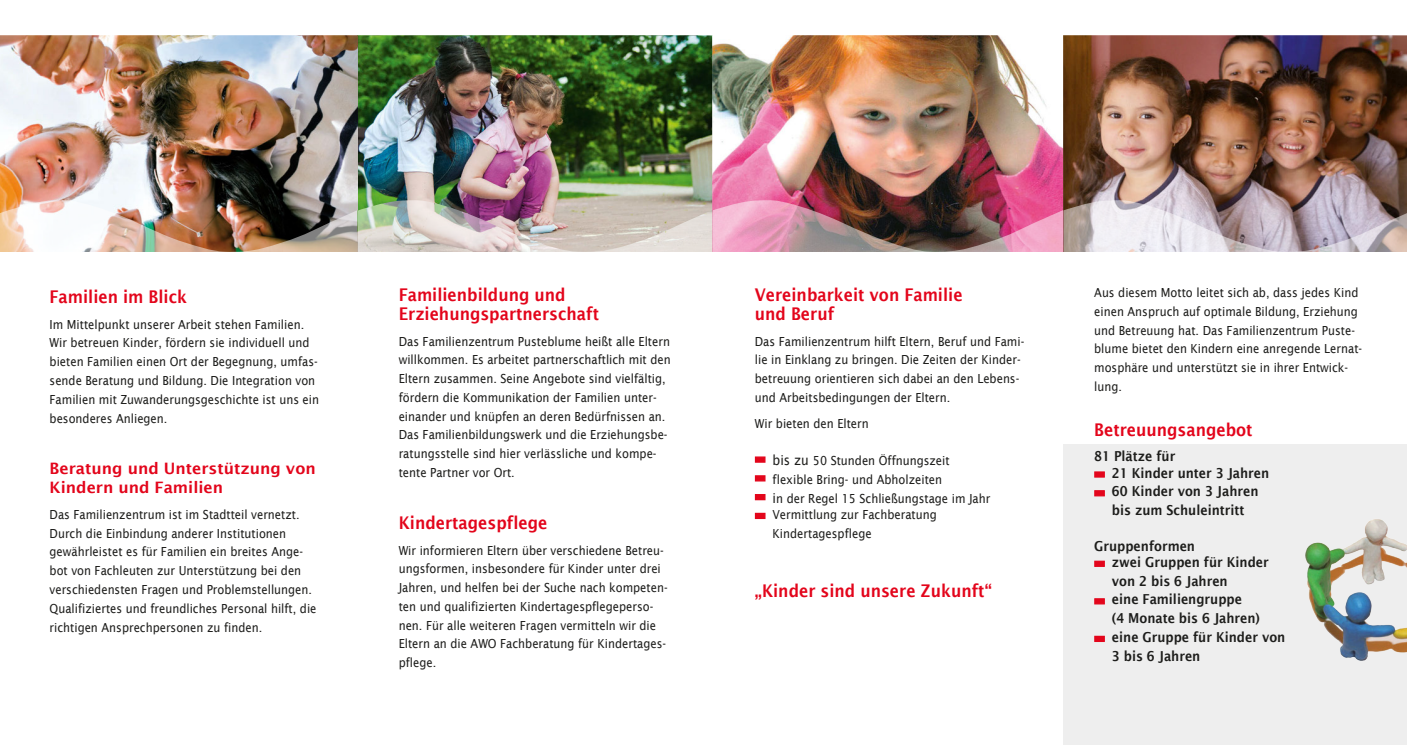
<style>
.page{position:relative;width:1407px;height:745px;background:#fff}
.page>*{position:absolute;margin:0;border:0;box-sizing:border-box;transform-origin:0 0}
.t1{font:600 17.5px/18.8px "Lucida Sans";color:#e3051b;scale:.9 1}
.t2{font:600 15.75px/18.8px "Lucida Sans";color:#e3051b}
.t3{font:600 13.75px/18.8px "Lucida Sans";color:#1d1d1b;scale:.9 1}
.t4{font:12.5px/18.8px "Lucida Sans";color:#1d1d1b;scale:.9 1}
.s1{font-size:13.75px}
</style>
<div class="page">
<img style="left:0;top:35px;width:1407px;height:217px">
<div style="left:1063px;top:443px;width:344px;height:301px;background:#ededed"></div>
<img style="left:1305px;top:519px;width:102px;height:142px">
<svg style="left:1094px;top:471px;width:11px;height:6px"></svg>
<svg style="left:1094px;top:490px;width:11px;height:6px"></svg>
<svg style="left:1094px;top:560px;width:11px;height:6px"></svg>
<div style="left:1094px;top:597px;width:11px;height:7px;background:#e3051b;border:1px solid #e3051b"></div>
<svg style="left:1094px;top:635px;width:11px;height:6px"></svg>
<svg style="left:755px;top:456px;width:10px;height:6px"></svg>
<svg style="left:755px;top:475px;width:10px;height:6px"></svg>
<div style="left:755px;top:493px;width:10px;height:7px;background:#e3051b;border:1px solid #e3051b"></div>
<svg style="left:755px;top:512px;width:10px;height:6px"></svg>
<h1 class="t1" style="left:50px;top:287px;width:154px">Familien im Blick</h1>
<p class="t4" style="left:50px;top:314px;width:301px">Im Mittelpunkt unserer Arbeit stehen Familien.<br>Wir betreuen Kinder, fördern sie individuell und bieten Familien einen Ort der Begegnung, umfas&shy;sende Beratung und Bildung. Die Integration von Familien mit Zuwanderungsgeschichte ist uns ein besonderes Anliegen.</p>
<p class="t2" style="left:50px;top:459px;width:268px">Beratung und Unterstützung von<br>Kindern und Familien</p>
<p class="t4" style="left:50px;top:504px;width:298px">Das Familienzentrum ist im Stadtteil vernetzt.<br>Durch die Einbindung anderer Institutionen gewährleistet es für Familien ein breites Ange&shy;bot von Fachleuten zur Unterstützung bei den verschiedensten Fragen und Problemstellungen.<br>Qualifiziertes und freundliches Personal hilft, die richtigen Ansprechpersonen zu finden.</p>
<h1 class="t1" style="left:399px;top:285px;width:224px">Familienbildung und<br>Erziehungspartnerschaft</h1>
<p class="t4" style="left:399px;top:331px;width:304px">Das Familienzentrum Pusteblume heißt alle Eltern willkommen. Es arbeitet partnerschaftlich mit den Eltern zusammen. Seine Angebote sind vielfältig, fördern die Kommunikation der Familien unter&shy;einander und knüpfen an deren Bedürfnissen an.<br>Das Familienbildungswerk und die Erziehungsbe&shy;ratungsstelle sind hier verlässliche und kompe&shy;tente Partner vor Ort.</p>
<h1 class="t1" style="left:399px;top:512px;width:167px">Kindertagespflege</h1>
<p class="t4" style="left:399px;top:540px;width:300px">Wir informieren Eltern über verschiedene Betreu&shy;ungsformen, insbesondere für Kinder unter drei Jahren, und helfen bei der Suche nach kompeten&shy;ten und qualifizierten Kindertagespflegeperso&shy;nen. Für alle weiteren Fragen vermitteln wir die Eltern an die AWO Fachberatung für Kindertages&shy;pflege.</p>
<h1 class="t1" style="left:755px;top:285px;width:232px">Vereinbarkeit von Familie und Beruf</h1>
<p class="t4" style="left:755px;top:331px;width:301px">Das Familienzentrum hilft Eltern, Beruf und Fami&shy;lie in Einklang zu bringen. Die Zeiten der Kinder&shy;betreuung orientieren sich dabei an den Lebens&shy;und Arbeitsbedingungen der Eltern.</p>
<p class="t4" style="left:755px;top:413px;width:128px">Wir bieten den Eltern</p>
<p class="t4" style="left:772px;top:451px;width:243px"><span class="s1">bis zu</span> 50 Stunden Öffnungszeit flexible Bring- und Abholzeiten<br><span class="s1">i</span>n der Regel 15 Schließungstage im Jahr</p>
<p class="t4" style="left:772px;top:505px;width:184px">Vermittlung zur Fachberatung<br>Kindertagespflege</p>
<h1 class="t1" style="left:755px;top:580px;width:265px">„Kinder sind unsere Zukunft“</h1>
<p class="t4" style="left:1094px;top:283px;width:299px">Aus diesem Motto leitet sich ab, dass jedes Kind einen Anspruch auf optimale Bildung, Erziehung und Betreuung hat. Das Familienzentrum Puste&shy;blume bietet den Kindern eine anregende Lernat&shy;mosphäre und unterstützt sie in ihrer Entwick&shy;lung.</p>
<h1 class="t1" style="left:1094px;top:419px;width:177px">Betreuungsangebot</h1>
<p class="t3" style="left:1112px;top:448px;width:176px;line-height:16.2px;text-indent:-18px">81 Plätze für<br>21 Kinder unter 3 Jahren</p>
<p class="t3" style="left:1112px;top:481px;width:164px">60 Kinder von 3 Jahren bis zum Schuleintritt</p>
<p class="t3" style="left:1112px;top:537px;width:176px;line-height:16.2px;text-indent:-18px">Gruppenformen<br>zwei Gruppen für Kinder</p>
<p class="t3" style="left:1112px;top:571px;width:194px">von 2 bis 6 Jahren<br>eine Familiengruppe<br>(4 Monate bis 6 Jahren) eine Gruppe für Kinder von<br>3 bis 6 Jahren</p>
</div>
